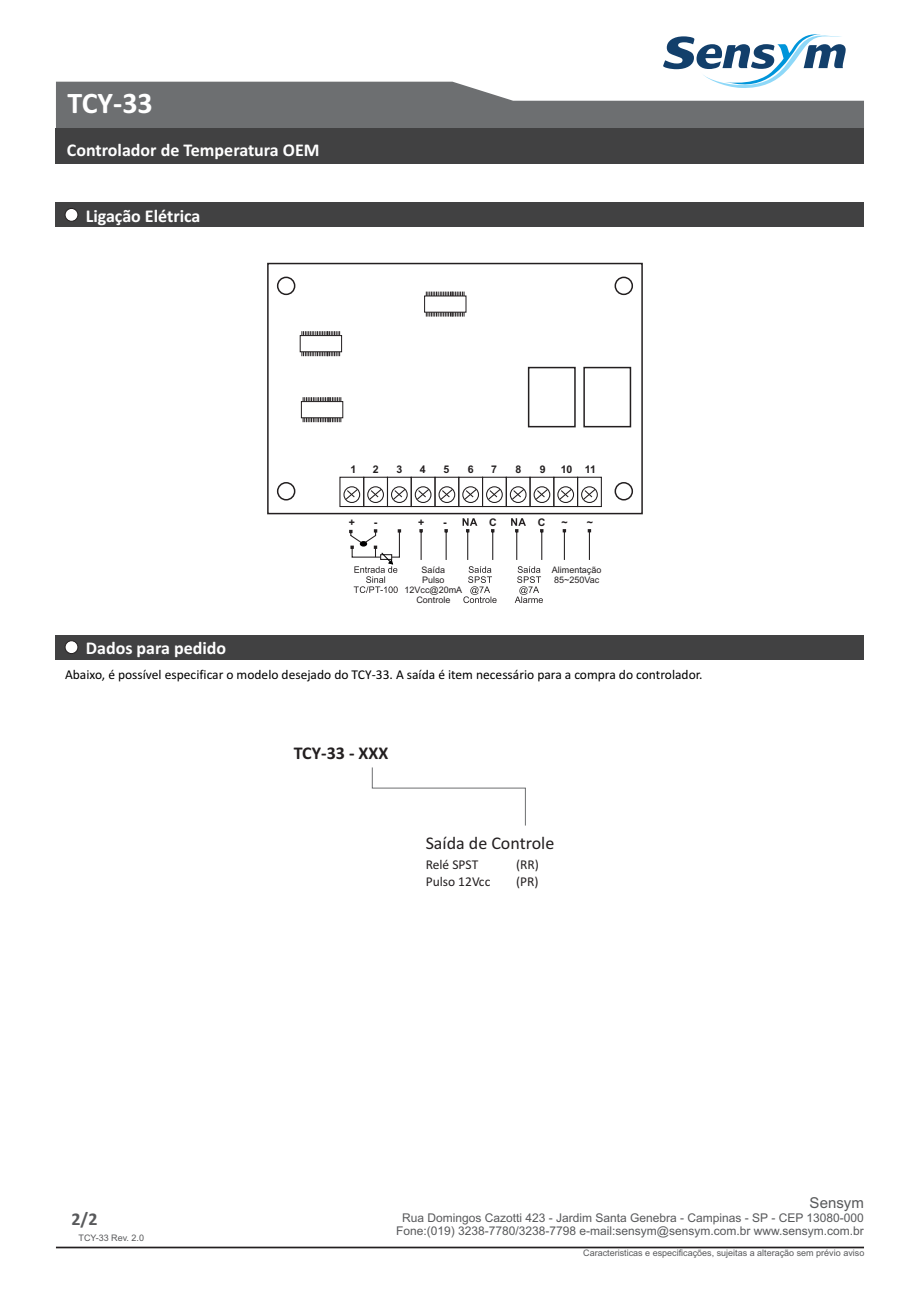
<style>
.page{position:relative;width:920px;height:1290px;background:#fff}
.page>*{position:absolute;margin:0;border:0;box-sizing:border-box;transform-origin:0 0}
.t1{font:700 30px "Calibri";color:#fff}
.t2{font:700 18px "Calibri";color:#fff}
.t3{font:18px "Calibri";color:#231f20}
.t4{font:700 18px "Calibri";color:#231f20}
.t5{font:700 18px "Calibri";color:#58595b}
.t6{font:15px "Arial";color:#58595b}
.t7{font:13.5px "Calibri";color:#000}
.t8{font:13.5px/16.5px "Calibri";color:#231f20}
.t9{font:12px/13.4px "Arial";color:#58595b;text-align:center}
.t10{font:700 10.65px "Arial";color:#231f20}
.t11{font:9px "Arial";color:#58595b}
.t12{font:9px/10.1px "Arial";color:#231f20;text-align:center}
</style>
<div class="page">
<hr style="left:56px;top:1246px;width:808px;height:2px;background:#231f20">
<svg style="left:56px;top:34px;width:808px;height:94px"></svg>
<div style="left:56px;top:128px;width:808px;height:36px;background:#414142"></div>
<div style="left:56px;top:635px;width:808px;height:24px;background:#414142"></div>
<div style="left:65px;top:641px;width:13px;height:13px;background:#fff;border:1px solid #231f20;border-radius:50%"></div>
<div style="left:56px;top:203px;width:808px;height:24px;background:#414142"></div>
<div style="left:65px;top:208px;width:13px;height:13px;background:#fff;border:1px solid #231f20;border-radius:50%"></div>
<svg style="left:372px;top:767px;width:154px;height:59px"></svg>
<svg style="left:267px;top:262px;width:376px;height:253px"></svg>
<div style="left:614px;top:482px;width:19px;height:18px;background:#fff;border:2px solid #231f20;border-radius:50%"></div>
<div style="left:277px;top:482px;width:18px;height:18px;background:#fff;border:2px solid #231f20;border-radius:50%"></div>
<div style="left:614px;top:277px;width:19px;height:18px;background:#fff;border:2px solid #231f20;border-radius:50%"></div>
<div style="left:277px;top:277px;width:18px;height:18px;background:#fff;border:2px solid #231f20;border-radius:50%"></div>
<div style="left:339px;top:477px;width:25px;height:30px;border:1px solid #231f20"></div>
<div style="left:343px;top:486px;width:17px;height:17px;border:1px solid #231f20;border-radius:50%"></div>
<svg style="left:344px;top:488px;width:15px;height:13px"></svg>
<div style="left:363px;top:477px;width:25px;height:30px;border:1px solid #231f20"></div>
<div style="left:367px;top:486px;width:17px;height:17px;border:1px solid #231f20;border-radius:50%"></div>
<svg style="left:368px;top:488px;width:15px;height:13px"></svg>
<div style="left:387px;top:477px;width:25px;height:30px;border:1px solid #231f20"></div>
<div style="left:391px;top:486px;width:17px;height:17px;border:1px solid #231f20;border-radius:50%"></div>
<svg style="left:392px;top:488px;width:15px;height:13px"></svg>
<div style="left:411px;top:477px;width:25px;height:30px;border:1px solid #231f20"></div>
<div style="left:415px;top:486px;width:16px;height:17px;border:1px solid #231f20;border-radius:50%"></div>
<svg style="left:416px;top:488px;width:14px;height:13px"></svg>
<div style="left:434px;top:477px;width:25px;height:30px;border:1px solid #231f20"></div>
<div style="left:438px;top:486px;width:17px;height:17px;border:1px solid #231f20;border-radius:50%"></div>
<svg style="left:440px;top:488px;width:14px;height:13px"></svg>
<div style="left:458px;top:477px;width:25px;height:30px;border:1px solid #231f20"></div>
<div style="left:462px;top:486px;width:17px;height:17px;border:1px solid #231f20;border-radius:50%"></div>
<svg style="left:463px;top:488px;width:15px;height:13px"></svg>
<div style="left:482px;top:477px;width:25px;height:30px;border:1px solid #231f20"></div>
<div style="left:486px;top:486px;width:17px;height:17px;border:1px solid #231f20;border-radius:50%"></div>
<svg style="left:487px;top:488px;width:15px;height:13px"></svg>
<div style="left:506px;top:477px;width:25px;height:30px;border:1px solid #231f20"></div>
<div style="left:510px;top:486px;width:17px;height:17px;border:1px solid #231f20;border-radius:50%"></div>
<svg style="left:511px;top:488px;width:14px;height:13px"></svg>
<div style="left:529px;top:477px;width:25px;height:30px;border:1px solid #231f20"></div>
<div style="left:534px;top:486px;width:16px;height:17px;border:1px solid #231f20;border-radius:50%"></div>
<svg style="left:535px;top:488px;width:14px;height:13px"></svg>
<div style="left:553px;top:477px;width:25px;height:30px;border:1px solid #231f20"></div>
<div style="left:557px;top:486px;width:17px;height:17px;border:1px solid #231f20;border-radius:50%"></div>
<svg style="left:558px;top:488px;width:15px;height:13px"></svg>
<svg style="left:419px;top:529px;width:4px;height:31px"></svg>
<svg style="left:444px;top:529px;width:4px;height:31px"></svg>
<div style="left:577px;top:477px;width:25px;height:30px;border:1px solid #231f20"></div>
<div style="left:581px;top:486px;width:17px;height:17px;border:1px solid #231f20;border-radius:50%"></div>
<svg style="left:582px;top:488px;width:15px;height:13px"></svg>
<div style="left:583px;top:367px;width:48px;height:60px;border:2px solid #231f20"></div>
<div style="left:528px;top:367px;width:48px;height:60px;border:2px solid #231f20"></div>
<div style="left:301px;top:401px;width:42px;height:17px;border:1px solid #231f20"></div>
<svg style="left:303px;top:397px;width:38px;height:5px"></svg>
<svg style="left:303px;top:418px;width:38px;height:4px"></svg>
<div style="left:300px;top:335px;width:42px;height:17px;border:1px solid #231f20"></div>
<svg style="left:301px;top:331px;width:39px;height:5px"></svg>
<svg style="left:301px;top:352px;width:39px;height:4px"></svg>
<svg style="left:426px;top:292px;width:39px;height:4px"></svg>
<svg style="left:426px;top:312px;width:39px;height:5px"></svg>
<svg style="left:349px;top:529px;width:52px;height:64px"></svg>
<svg style="left:491px;top:529px;width:3px;height:31px"></svg>
<svg style="left:463px;top:518px;width:14px;height:42px"></svg>
<svg style="left:463px;top:566px;width:34px;height:37px"></svg>
<svg style="left:540px;top:529px;width:3px;height:31px"></svg>
<svg style="left:515px;top:566px;width:28px;height:37px"></svg>
<svg style="left:563px;top:529px;width:3px;height:31px"></svg>
<svg style="left:588px;top:529px;width:3px;height:31px"></svg>
<svg style="left:511px;top:518px;width:15px;height:42px"></svg>
<h1 class="t1" style="left:68px;top:90px;width:87px">TCY-33</h1>
<h2 class="t2" style="left:67px;top:142px;width:254px">Controlador de Temperatura OEM</h2>
<h2 class="t2" style="left:86px;top:208px;width:116px">Ligação Elétrica</h2>
<h2 class="t2" style="left:86px;top:640px;width:142px">Dados para pedido</h2>
<p class="t10" style="left:350px;top:465px;width:7px">1</p>
<p class="t10" style="left:373px;top:465px;width:7px">2</p>
<p class="t10" style="left:397px;top:465px;width:7px">3</p>
<p class="t10" style="left:420px;top:465px;width:7px">4</p>
<p class="t10" style="left:443px;top:465px;width:7px">5</p>
<p class="t10" style="left:468px;top:465px;width:7px">6</p>
<p class="t10" style="left:491px;top:465px;width:7px">7</p>
<p class="t10" style="left:516px;top:465px;width:7px">8</p>
<p class="t10" style="left:540px;top:465px;width:7px">9</p>
<p class="t10" style="left:561px;top:465px;width:37px">10 11</p>
<p class="t10" style="left:349px;top:518px;width:8px">+</p>
<p class="t10" style="left:374px;top:518px;width:5px">-</p>
<p class="t10" style="left:418px;top:518px;width:8px">+</p>
<p class="t10" style="left:443px;top:518px;width:5px">-</p>
<p class="t12" style="left:405px;top:565px;width:59px">Saída<br>Pulso<br>12Vcc@20mA<br>Controle</p>
<p class="t10" style="left:489px;top:518px;width:9px">C</p>
<p class="t10" style="left:561px;top:518px;width:8px">~</p>
<p class="t10" style="left:538px;top:518px;width:9px">C</p>
<p class="t10" style="left:587px;top:518px;width:8px">~</p>
<p class="t12" style="left:552px;top:565px;width:51px;text-align:left">Alimentação<br>85~250Vac</p>
<p class="t7" style="left:65px;top:668px;width:639px">Abaixo, é possível especificar o modelo desejado do TCY-33. A saída é item necessário para a compra do controlador.</p>
<h2 class="t5" style="left:71px;top:1212px;width:27px">2/2</h2>
<p class="t11" style="left:79px;top:1234px;width:67px">TCY-33 Rev. 2.0</p>
<h2 class="t4" style="left:294px;top:746px;width:96px">TCY-33 - XXX</h2>
<h2 class="t3" style="left:426px;top:835px;width:130px">Saída de Controle</h2>
<p class="t8" style="left:426px;top:858px;width:66px">Relé SPST<br>Pulso 12Vcc</p>
<p class="t8" style="left:516px;top:858px;width:24px">(RR) (PR)</p>
<p class="t6" style="left:810px;top:1197px;width:56px">Sensym</p>
<p class="t9" style="left:396px;top:1212px;width:469px">Rua Domingos Cazotti 423 - Jardim Santa Genebra - Campinas - SP - CEP 13080-000<br>Fone:(019) 3238-7780/3238-7798 e-mail:sensym@sensym.com.br www.sensym.com.br</p>
<p class="t11" style="left:583px;top:1249px;width:283px">Caracteristicas e especificações, sujeitas a alteração sem prévio aviso</p>
</div>
